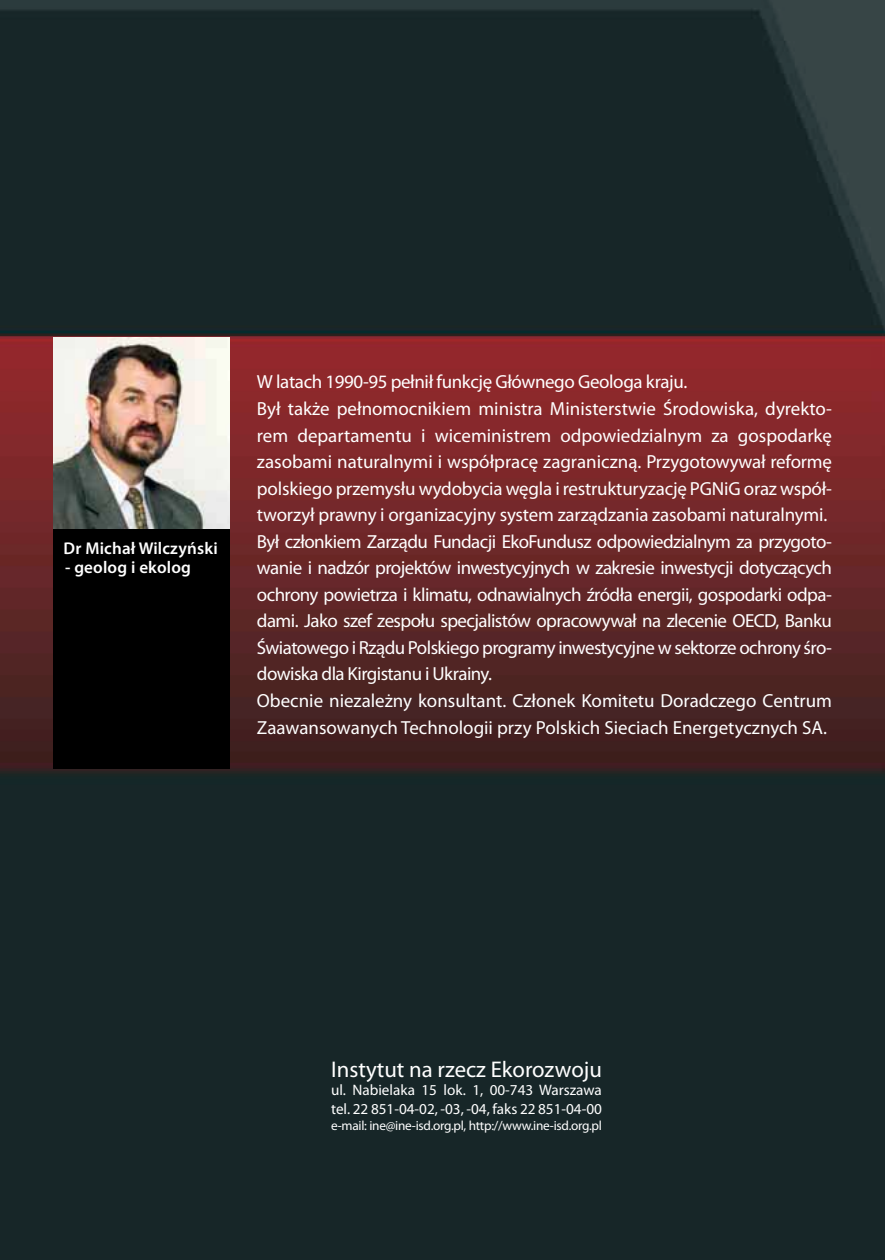
<style>
.page{position:relative;width:885px;height:1260px;background:#fff}
.page>*{position:absolute;margin:0;border:0;box-sizing:border-box;transform-origin:0 0}
.t1{font:22.8px "Myriad Pro";color:#fff}
.t2{font:18.9px/26.5px "Myriad Pro";letter-spacing:-.015em;color:#fff}
.t3{font:600 17.1px "Myriad Pro";letter-spacing:.01em;color:#fff}
.t4{font:15.15px/18.1px "Myriad Pro";color:#fff}
.t5{font:13.2px "Myriad Pro";letter-spacing:-.02em;color:#fff}
</style>
<div class="page">
<img style="left:0;top:0;width:885px;height:1260px">
<div style="left:53px;top:338px;width:177px;height:430px;background:#000"></div>
<img style="left:53px;top:338px;width:177px;height:190px">
<p class="t3" style="left:64px;top:538px;width:156px">Dr Michał Wilczyński</p>
<p class="t3" style="left:65px;top:557px;width:127px">- geolog i ekolog</p>
<p class="t2" style="left:257px;top:370px;width:577px">W latach 1990-95 pełnił funkcję Głównego Geologa kraju.<br>Był także pełnomocnikiem ministra Ministerstwie Środowiska, dyrekto&shy;rem departamentu i wiceministrem odpowiedzialnym za gospodarkę zasobami naturalnymi i współpracę zagraniczną. Przygotowywał reformę polskiego przemysłu wydobycia węgla i restrukturyzację PGNiG oraz współ&shy;tworzył prawny i organizacyjny system zarządzania zasobami naturalnymi.<br>Był członkiem Zarządu Fundacji EkoFundusz odpowiedzialnym za przygoto&shy;wanie i nadzór projektów inwestycyjnych w zakresie inwestycji dotyczących ochrony powietrza i klimatu, odnawialnych źródła energii, gospodarki odpa&shy;dami. Jako szef zespołu specjalistów opracowywał na zlecenie OECD, Banku Światowego i Rządu Polskiego programy inwestycyjne w sektorze ochrony śro&shy;dowiska dla Kirgistanu i Ukrainy.<br>Obecnie niezależny konsultant. Członek Komitetu Doradczego Centrum Zaawansowanych Technologii przy Polskich Sieciach Energetycznych SA.</p>
<p class="t1" style="left:331px;top:1060px;width:272px">Instytut na rzecz Ekorozwoju</p>
<p class="t4" style="left:331px;top:1082px;width:272px">ul. Nabielaka 15 lok. 1, 00-743 Warszawa tel. 22 851-04-02, -03, -04, faks 22 851-04-00</p>
<p class="t5" style="left:331px;top:1120px;width:272px">e-mail: ine@ine-isd.org.pl, http://www.ine-isd.org.pl</p>
</div>
